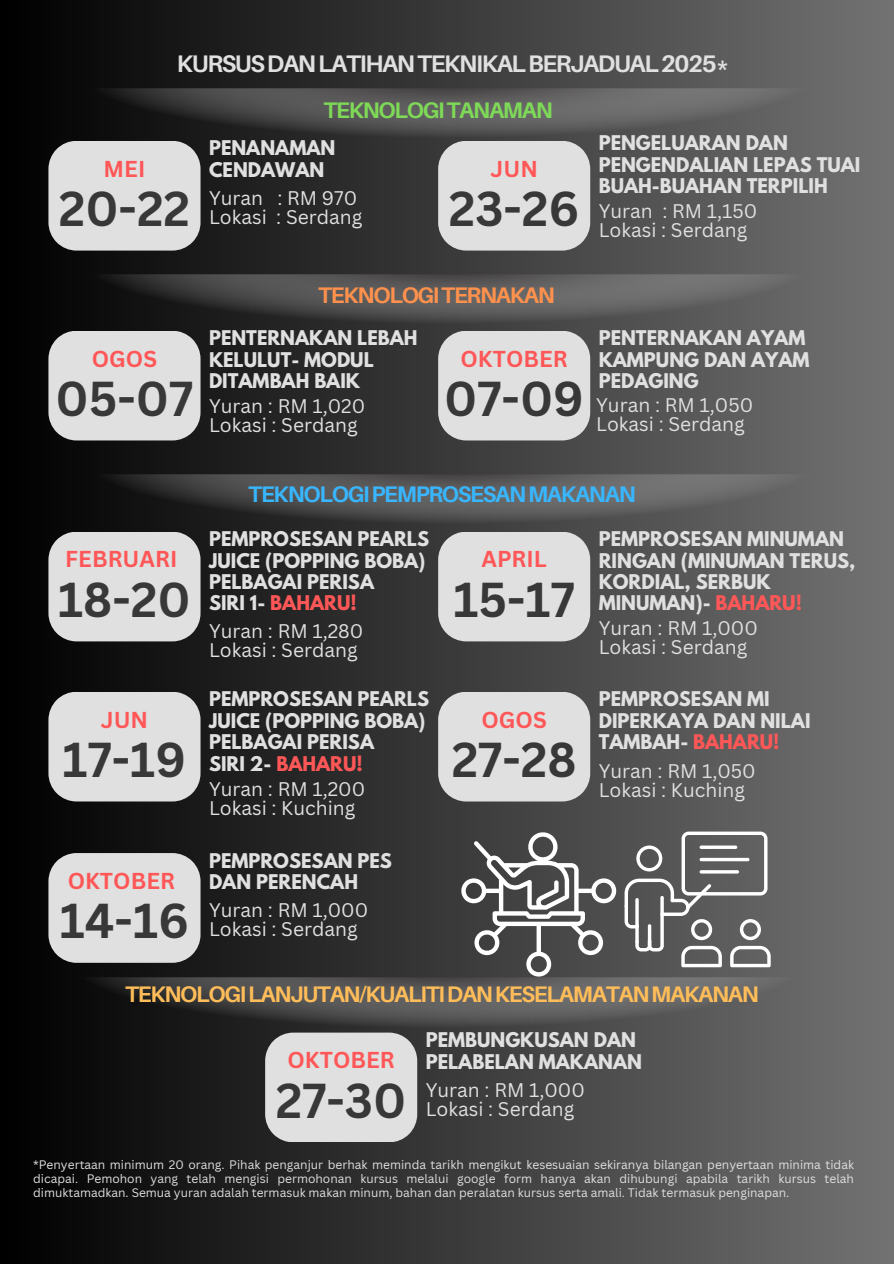
<style>
.page{position:relative;width:894px;height:1264px;background:#fff}
.page>*{position:absolute;margin:0;border:0;box-sizing:border-box;transform-origin:0 0}
.t1{font:700 47.7px "Canva Sans";color:#393838}
.t2{font:700 24px "Aileron";letter-spacing:-.055em;color:#e1e0e0}
.t3{font:700 22.5px "Aileron";letter-spacing:-.055em;color:#ffbd59}
.t4{font:700 22.5px "Aileron";letter-spacing:-.055em;color:#38b6ff}
.t5{font:700 22.5px "Aileron";letter-spacing:-.055em;color:#ff914d}
.t6{font:700 22.5px "Aileron";letter-spacing:-.055em;color:#7ed957}
.t7{font:700 22.35px "Canva Sans";color:#ff5757}
.t8{font:19.2px/19.2px "Canva Sans";color:#e1e0e0}
.t9{font:700 18px/21.3px "League Spartan";color:#e1e0e0}
.t10{font:12px/14px "Canva Sans";color:#e1e0e0;text-align:justify}
.s1{color:#ff5757}
</style>
<div class="page">
<div style="left:0;top:0;width:893px;height:1263px;background:linear-gradient(to right,#010000,#727272)"></div>
<div style="left:48px;top:141px;width:152px;height:109px;background:#e1e0e0"></div>
<div style="left:438px;top:141px;width:152px;height:109px;background:#e1e0e0"></div>
<div style="left:48px;top:331px;width:152px;height:109px;background:#e1e0e0"></div>
<div style="left:438px;top:331px;width:152px;height:109px;background:#e1e0e0"></div>
<div style="left:48px;top:531px;width:152px;height:110px;background:#e1e0e0"></div>
<div style="left:438px;top:531px;width:152px;height:110px;background:#e1e0e0"></div>
<div style="left:48px;top:691px;width:152px;height:110px;background:#e1e0e0"></div>
<div style="left:438px;top:691px;width:152px;height:110px;background:#e1e0e0"></div>
<div style="left:48px;top:853px;width:152px;height:109px;background:#e1e0e0"></div>
<div style="left:265px;top:1032px;width:152px;height:110px;background:#e1e0e0"></div>
<img style="left:91px;top:88px;width:715px;height:50px">
<img style="left:91px;top:274px;width:715px;height:50px">
<img style="left:96px;top:474px;width:714px;height:50px">
<img style="left:81px;top:977px;width:714px;height:50px">
<svg style="left:624px;top:831px;width:146px;height:136px;background:#767676"></svg>
<svg style="left:699px;top:845px;width:38px;height:4px"></svg>
<svg style="left:699px;top:857px;width:50px;height:4px"></svg>
<hr style="left:699px;top:870px;width:39px;height:3px;background:#fff;border-radius:2px">
<svg style="left:460px;top:830px;width:157px;height:147px"></svg>
<h1 class="t2" style="left:177px;top:49px;width:554px">KURSUSDANLATIHANTEKNIKALBERJADUAL2025*</h1>
<h3 class="t6" style="left:323px;top:97px;width:231px">TEKNOLOGITANAMAN</h3>
<p class="t7" style="left:104px;top:153px;width:43px">MEI</p>
<h4 class="t1" style="left:59px;top:175px;width:133px">20-22</h4>
<h2 class="t9" style="left:209px;top:140px;width:128px">PENANAMAN<br>CENDAWAN</h2>
<p class="t8" style="left:209px;top:188px;width:155px">Yuran : RM 970<br>Lokasi : Serdang</p>
<h2 class="t7" style="left:490px;top:153px;width:49px">JUN</h2>
<h2 class="t1" style="left:448px;top:175px;width:132px">23-26</h2>
<h2 class="t9" style="left:598px;top:135px;width:263px">PENGELUARAN DAN<br>PENGENDALIAN LEPAS TUAI<br>BUAH-BUAHAN TERPILIH</h2>
<h3 class="t8" style="left:598px;top:200px;width:160px">Yuran : RM 1,150<br>Lokasi : Serdang</h3>
<h3 class="t7" style="left:92px;top:342px;width:67px">OGOS</h3>
<h1 class="t1" style="left:56px;top:365px;width:139px">05-07</h1>
<h4 class="t5" style="left:318px;top:281px;width:238px">TEKNOLOGITERNAKAN</h4>
<h2 class="t9" style="left:209px;top:330px;width:210px">PENTERNAKAN LEBAH<br>KELULUT- MODUL<br>DITAMBAH BAIK</h2>
<h1 class="t8" style="left:209px;top:395px;width:158px">Yuran : RM 1,020<br>Lokasi : Serdang</h1>
<h2 class="t7" style="left:460px;top:342px;width:109px">OKTOBER</h2>
<h4 class="t1" style="left:444px;top:365px;width:141px">07-09</h4>
<h3 class="t9" style="left:598px;top:330px;width:212px">PENTERNAKAN AYAM<br>KAMPUNG DAN AYAM<br>PEDAGING</h3>
<h2 class="t8" style="left:596px;top:394px;width:158px">Yuran : RM 1,050<br>Lokasi : Serdang</h2>
<h2 class="t7" style="left:65px;top:543px;width:114px">FEBRUARI</h2>
<h4 class="t1" style="left:58px;top:565px;width:134px">18-20</h4>
<h3 class="t7" style="left:101px;top:703px;width:49px">JUN</h3>
<h1 class="t1" style="left:63px;top:725px;width:125px">17-19</h1>
<h2 class="t7" style="left:68px;top:865px;width:109px">OKTOBER</h2>
<h4 class="t1" style="left:60px;top:887px;width:131px">14-16</h4>
<p class="t4" style="left:248px;top:480px;width:389px">TEKNOLOGIPEMPROSESANMAKANAN</p>
<h1 class="t9" style="left:209px;top:530px;width:221px">PEMPROSESAN PEARLS<br>JUICE (POPPING BOBA)<br>PELBAGAI PERISA<br>SIRI 1- <span class="s1">BAHARU!</span></h1>
<h4 class="t8" style="left:209px;top:621px;width:156px">Yuran : RM 1,280<br>Lokasi : Serdang</h4>
<h2 class="t9" style="left:209px;top:690px;width:221px">PEMPROSESAN PEARLS<br>JUICE (POPPING BOBA)<br>PELBAGAI PERISA<br>SIRI 2- <span class="s1">BAHARU!</span></h2>
<h2 class="t8" style="left:209px;top:779px;width:158px">Yuran : RM 1,200<br>Lokasi : Kuching</h2>
<h4 class="t9" style="left:209px;top:852px;width:184px">PEMPROSESAN PES<br>DAN PERENCAH</h4>
<h2 class="t8" style="left:209px;top:900px;width:161px">Yuran : RM 1,000<br>Lokasi : Serdang</h2>
<h3 class="t7" style="left:481px;top:543px;width:67px">APRIL</h3>
<h1 class="t1" style="left:453px;top:565px;width:123px">15-17</h1>
<h2 class="t7" style="left:481px;top:703px;width:67px">OGOS</h2>
<h4 class="t1" style="left:451px;top:725px;width:126px">27-28</h4>
<h4 class="t9" style="left:598px;top:530px;width:258px">PEMPROSESAN MINUMAN<br>RINGAN (MINUMAN TERUS,<br>KORDIAL, SERBUK<br>MINUMAN)- <span class="s1">BAHARU!</span></h4>
<p class="t8" style="left:598px;top:618px;width:161px">Yuran : RM 1,000<br>Lokasi : Serdang</p>
<h1 class="t9" style="left:598px;top:690px;width:213px">PEMPROSESAN MI<br>DIPERKAYA DAN NILAI<br>TAMBAH- <span class="s1">BAHARU!</span></h1>
<h3 class="t8" style="left:598px;top:760px;width:158px">Yuran : RM 1,050<br>Lokasi : Kuching</h3>
<p class="t3" style="left:125px;top:979px;width:635px">TEKNOLOGILANJUTAN/KUALITIDANKESELAMATANMAKANAN</p>
<h3 class="t7" style="left:287px;top:1044px;width:109px">OKTOBER</h3>
<h1 class="t1" style="left:276px;top:1066px;width:132px">27-30</h1>
<h1 class="t9" style="left:425px;top:1031px;width:218px">PEMBUNGKUSAN DAN<br>PELABELAN MAKANAN</h1>
<h3 class="t8" style="left:425px;top:1079px;width:161px">Yuran : RM 1,000<br>Lokasi : Serdang</h3>
<p class="t10" style="left:33px;top:1157px;width:822px">*Penyertaan minimum 20 orang. Pihak penganjur berhak meminda tarikh mengikut kesesuaian sekiranya bilangan penyertaan minima tidak dicapai. Pemohon yang telah mengisi permohonan kursus melalui google form hanya akan dihubungi apabila tarikh kursus telah dimuktamadkan. Semua yuran adalah termasuk makan minum, bahan dan peralatan kursus serta amali. Tidak termasuk penginapan.</p>
</div>
